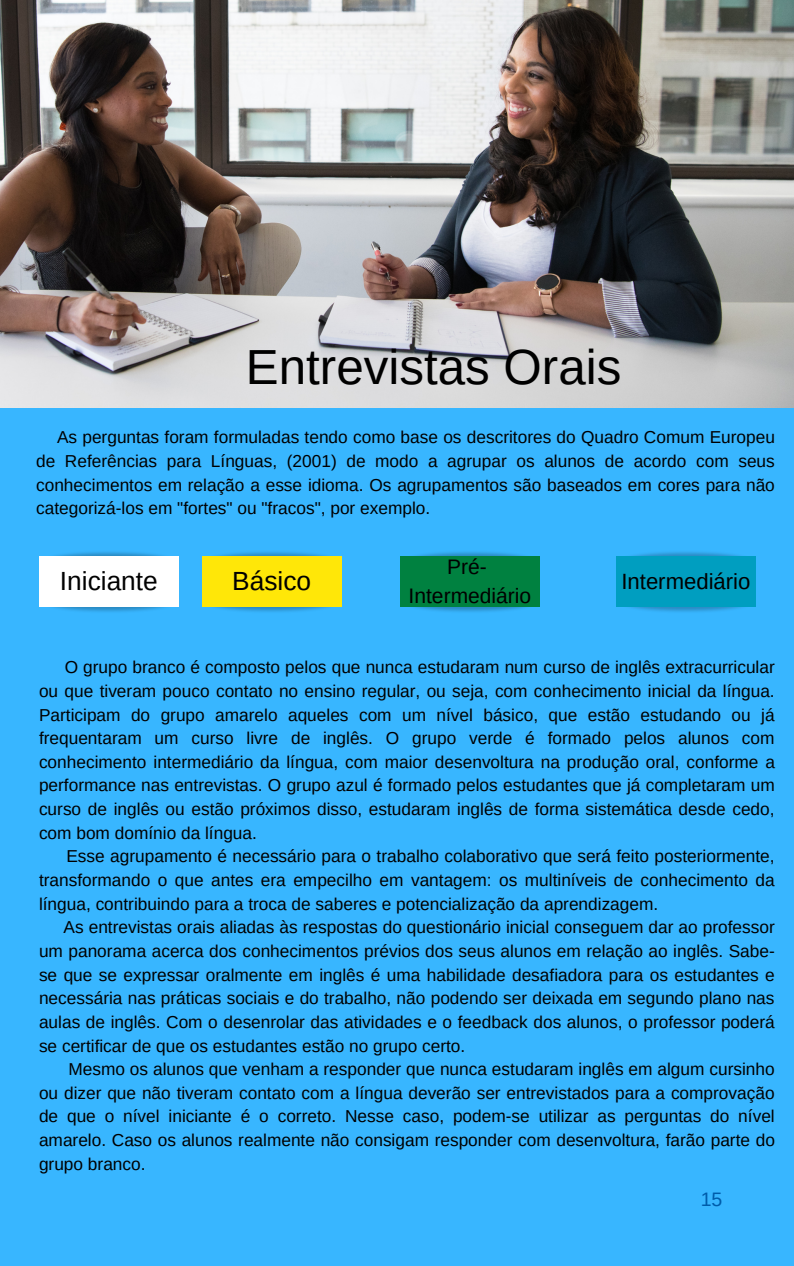
<style>
.page{position:relative;width:794px;height:1266px;background:#fff}
.page>*{position:absolute;margin:0;border:0;box-sizing:border-box;transform-origin:0 0}
.t1{font:49.28px "Arimo";color:#000}
.t2{font:26.25px "Arimo";color:#000}
.t3{font:22.12px "Arimo";color:#000}
.t4{font:21px/29.2px "Arimo";color:#000;text-align:center}
.t5{font:19.5px "Arimo";color:#005caa}
.t6{font:17.25px/23.6px "Arimo";color:#000;text-align:justify}
</style>
<div class="page">
<div style="left:0;top:0;width:793px;height:1266px;background:#38b6ff"></div>
<img style="left:0;top:0;width:793px;height:407px">
<img style="left:215px;top:594px;width:127px;height:18px">
<img style="left:217px;top:552px;width:125px;height:17px">
<div style="left:202px;top:556px;width:139px;height:51px;background:#ffe708"></div>
<div style="left:615px;top:556px;width:140px;height:51px;background:#009ec0"></div>
<img style="left:414px;top:594px;width:126px;height:18px">
<img style="left:416px;top:552px;width:124px;height:17px">
<div style="left:400px;top:556px;width:139px;height:51px;background:#008140"></div>
<img style="left:53px;top:594px;width:126px;height:18px">
<img style="left:55px;top:552px;width:124px;height:17px">
<div style="left:39px;top:556px;width:139px;height:51px;background:#fff"></div>
<h1 class="t1" style="left:246px;top:339px;width:377px">Entrevistas Orais</h1>
<p class="t6" style="left:36px;top:425px;width:740px;text-indent:21px">As perguntas foram formuladas tendo como base os descritores do Quadro Comum Europeu de Referências para Línguas, (2001) de modo a agrupar os alunos de acordo com seus conhecimentos em relação a esse idioma. Os agrupamentos são baseados em cores para não categorizá-los em "fortes" ou "fracos", por exemplo.</p>
<h2 class="t2" style="left:60px;top:567px;width:99px">Iniciante</h2>
<h2 class="t2" style="left:232px;top:567px;width:80px">Básico</h2>
<p class="t4" style="left:408px;top:552px;width:124px">Pré-<br>Intermediário</p>
<p class="t3" style="left:621px;top:569px;width:130px">Intermediário</p>
<p class="t6" style="left:39px;top:655px;width:737px;text-indent:26px">O grupo branco é composto pelos que nunca estudaram num curso de inglês extracurricular ou que tiveram pouco contato no ensino regular, ou seja, com conhecimento inicial da língua.<br>Participam do grupo amarelo aqueles com um nível básico, que estão estudando ou já frequentaram um curso livre de inglês. O grupo verde é formado pelos alunos com conhecimento intermediário da língua, com maior desenvoltura na produção oral, conforme a performance nas entrevistas. O grupo azul é formado pelos estudantes que já completaram um curso de inglês ou estão próximos disso, estudaram inglês de forma sistemática desde cedo, com bom domínio da língua.</p>
<p class="t6" style="left:39px;top:844px;width:737px;text-indent:27px">Esse agrupamento é necessário para o trabalho colaborativo que será feito posteriormente, transformando o que antes era empecilho em vantagem: os multiníveis de conhecimento da língua, contribuindo para a troca de saberes e potencialização da aprendizagem.</p>
<p class="t6" style="left:39px;top:915px;width:737px;text-indent:25px">As entrevistas orais aliadas às respostas do questionário inicial conseguem dar ao professor um panorama acerca dos conhecimentos prévios dos seus alunos em relação ao inglês. Sabe&shy;se que se expressar oralmente em inglês é uma habilidade desafiadora para os estudantes e necessária nas práticas sociais e do trabalho, não podendo ser deixada em segundo plano nas aulas de inglês. Com o desenrolar das atividades e o feedback dos alunos, o professor poderá se certificar de que os estudantes estão no grupo certo.</p>
<p class="t6" style="left:39px;top:1057px;width:737px;text-indent:29px">Mesmo os alunos que venham a responder que nunca estudaram inglês em algum cursinho ou dizer que não tiveram contato com a língua deverão ser entrevistados para a comprovação de que o nível iniciante é o correto. Nesse caso, podem-se utilizar as perguntas do nível amarelo. Caso os alunos realmente não consigam responder com desenvoltura, farão parte do grupo branco.</p>
<p class="t5" style="left:700px;top:1188px;width:23px">15</p>
</div>
